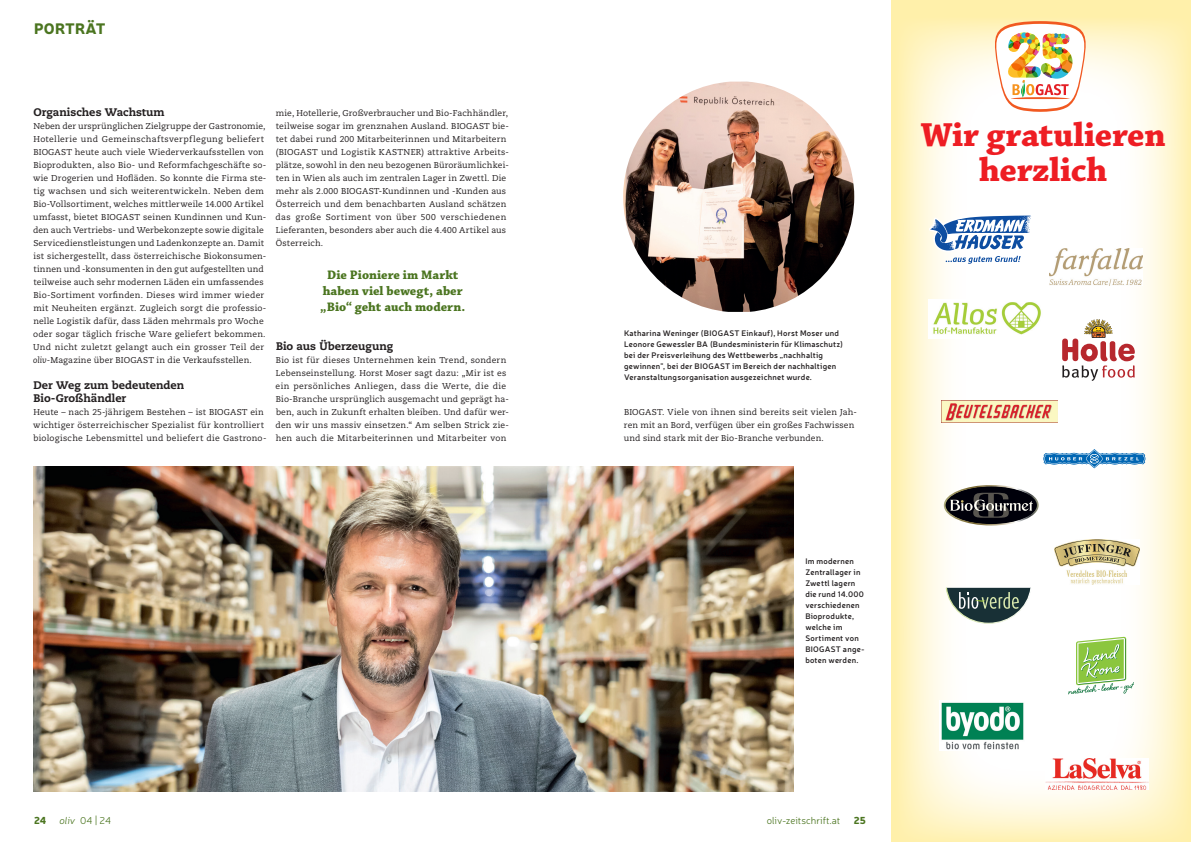
<style>
.page{position:relative;width:1191px;height:842px;background:#fff}
.page>*{position:absolute;margin:0;border:0;box-sizing:border-box;transform-origin:0 0}
.t1{font:700 35px/35px "Chaparral Pro";letter-spacing:-.01em;color:#ee1d23;text-align:center}
.t2{font:900 15px "Neris";letter-spacing:.005em;color:#4b7520}
.t3{font:700 13px/15.6px "Chaparral Pro";color:#4b7520;text-align:center}
.t4{font:800 11px/13px "Caecilia LT Std";letter-spacing:-.005em;color:#231f20}
.t5{font:300 10px "Neris";color:#4b7520}
.t6{font:900 10px "Neris";color:#4b7520}
.t7{font:8.5px/13px "Caecilia LT Std";letter-spacing:.02em;color:#231f20}
.t8{font:600 8px/11px "Neris";letter-spacing:.03em;color:#231f20}
.s1{font-style:italic}
</style>
<div class="page">
<div style="left:891px;top:0;width:300px;height:842px;background:#fff0aa"></div>
<img style="left:33px;top:467px;width:761px;height:325px">
<svg style="left:900px;top:22px;width:287px;height:817px;background:#fefae9"></svg>
<img style="left:995px;top:21px;width:90px;height:91px">
<img style="left:928px;top:300px;width:116px;height:39px">
<img style="left:942px;top:401px;width:115px;height:21px">
<img style="left:943px;top:485px;width:95px;height:40px">
<svg style="left:950px;top:493px;width:82px;height:25px;background:#39383c"></svg>
<img style="left:945px;top:588px;width:86px;height:36px">
<svg style="left:946px;top:588px;width:85px;height:35px;background:#677775"></svg>
<img style="left:939px;top:700px;width:86px;height:50px">
<svg style="left:929px;top:215px;width:103px;height:49px;background:#aabfdb"></svg>
<img style="left:1049px;top:249px;width:93px;height:36px">
<svg style="left:1062px;top:319px;width:72px;height:62px;background:#dfbcb8"></svg>
<svg style="left:1043px;top:449px;width:102px;height:19px;background:#86b6da"></svg>
<img style="left:1054px;top:540px;width:85px;height:44px">
<svg style="left:1068px;top:637px;width:66px;height:57px;background:#bbdb9d"></svg>
<img style="left:1045px;top:758px;width:103px;height:31px">
<img style="left:623px;top:82px;width:231px;height:230px">
<h2 class="t2" style="left:34px;top:18px;width:73px">PORTRÄT</h2>
<p class="t4" style="left:33px;top:105px;width:133px">Organisches Wachstum</p>
<p class="t7" style="left:33px;top:119px;width:235px">Neben der ursprünglichen Zielgruppe der Gastronomie, Hotellerie und Gemeinschaftsverpflegung beliefert BIOGAST heute auch viele Wiederverkaufsstellen von Bioprodukten, also Bio- und Reformfachgeschäfte so&shy;wie Drogerien und Hofläden. So konnte die Firma ste&shy;tig wachsen und sich weiterentwickeln. Neben dem Bio-Vollsortiment, welches mittlerweile 14.000 Artikel umfasst, bietet BIOGAST seinen Kundinnen und Kun&shy;den auch Vertriebs- und Werbekonzepte sowie digitale Servicedienstleistungen und Ladenkonzepte an. Damit ist sichergestellt, dass österreichische Biokonsumen&shy;tinnen und -konsumenten in den gut aufgestellten und teilweise auch sehr modernen Läden ein umfassendes Bio-Sortiment vorfinden. Dieses wird immer wieder mit Neuheiten ergänzt. Zugleich sorgt die professio&shy;nelle Logistik dafür, dass Läden mehrmals pro Woche oder sogar täglich frische Ware geliefert bekommen.<br>Und nicht zuletzt gelangt auch ein grosser Teil der <span class="s1">oliv</span>-Magazine über BIOGAST in die Verkaufsstellen.</p>
<p class="t4" style="left:34px;top:378px;width:152px">Der Weg zum bedeutenden<br>Bio-Großhändler</p>
<p class="t7" style="left:33px;top:405px;width:235px">Heute – nach 25-jährigem Bestehen – ist BIOGAST ein wichtiger österreichischer Spezialist für kontrolliert biologische Lebensmittel und beliefert die Gastrono-</p>
<p class="t7" style="left:275px;top:106px;width:235px">mie, Hotellerie, Großverbraucher und Bio-Fachhändler, teilweise sogar im grenznahen Ausland. BIOGAST bie&shy;tet dabei rund 200 Mitarbeiterinnen und Mitarbeitern (BIOGAST und Logistik KASTNER) attraktive Arbeits&shy;plätze, sowohl in den neu bezogenen Büroräumlichkei&shy;ten in Wien als auch im zentralen Lager in Zwettl. Die mehr als 2.000 BIOGAST-Kundinnen und -Kunden aus Österreich und dem benachbarten Ausland schätzen das große Sortiment von über 500 verschiedenen Lieferanten, besonders aber auch die 4.400 Artikel aus Österreich.</p>
<h3 class="t3" style="left:320px;top:268px;width:147px">Die Pioniere im Markt haben viel bewegt, aber „Bio“ geht auch modern.</h3>
<p class="t4" style="left:276px;top:339px;width:119px">Bio aus Überzeugung</p>
<p class="t7" style="left:275px;top:353px;width:235px">Bio ist für dieses Unternehmen kein Trend, sondern Lebenseinstellung. Horst Moser sagt dazu: „Mir ist es ein persönliches Anliegen, dass die Werte, die die Bio-Branche ursprünglich ausgemacht und geprägt ha&shy;ben, auch in Zukunft erhalten bleiben. Und dafür wer&shy;den wir uns massiv einsetzen.“ Am selben Strick zie&shy;hen auch die Mitarbeiterinnen und Mitarbeiter von</p>
<p class="t6" style="left:34px;top:813px;width:14px">24</p>
<p class="t5" style="left:60px;top:814px;width:53px"><span class="s1">oliv</span> 04 | 24</p>
<h1 class="t1" style="left:920px;top:119px;width:246px">Wir gratulieren herzlich</h1>
<p class="t8" style="left:624px;top:328px;width:221px">Katharina Weninger (BIOGAST Einkauf), Horst Moser und Leonore Gewessler BA (Bundesministerin für Klimaschutz) bei der Preisverleihung des Wettbewerbs „nachhaltig gewinnen", bei der BIOGAST im Bereich der nachhaltigen Veranstaltungsorganisation ausgezeichnet wurde.</p>
<p class="t7" style="left:624px;top:405px;width:235px">BIOGAST. Viele von ihnen sind bereits seit vielen Jah&shy;ren mit an Bord, verfügen über ein großes Fachwissen und sind stark mit der Bio-Branche verbunden.</p>
<p class="t8" style="left:805px;top:556px;width:61px">Im modernen<br>Zentrallager in<br>Zwettl lagern die rund 14.000 verschiedenen<br>Bioprodukte, welche im<br>Sortiment von<br>BIOGAST ange&shy;boten werden.</p>
<p class="t5" style="left:767px;top:814px;width:75px">oliv-zeitschrift.at</p>
<p class="t6" style="left:854px;top:813px;width:14px">25</p>
</div>
